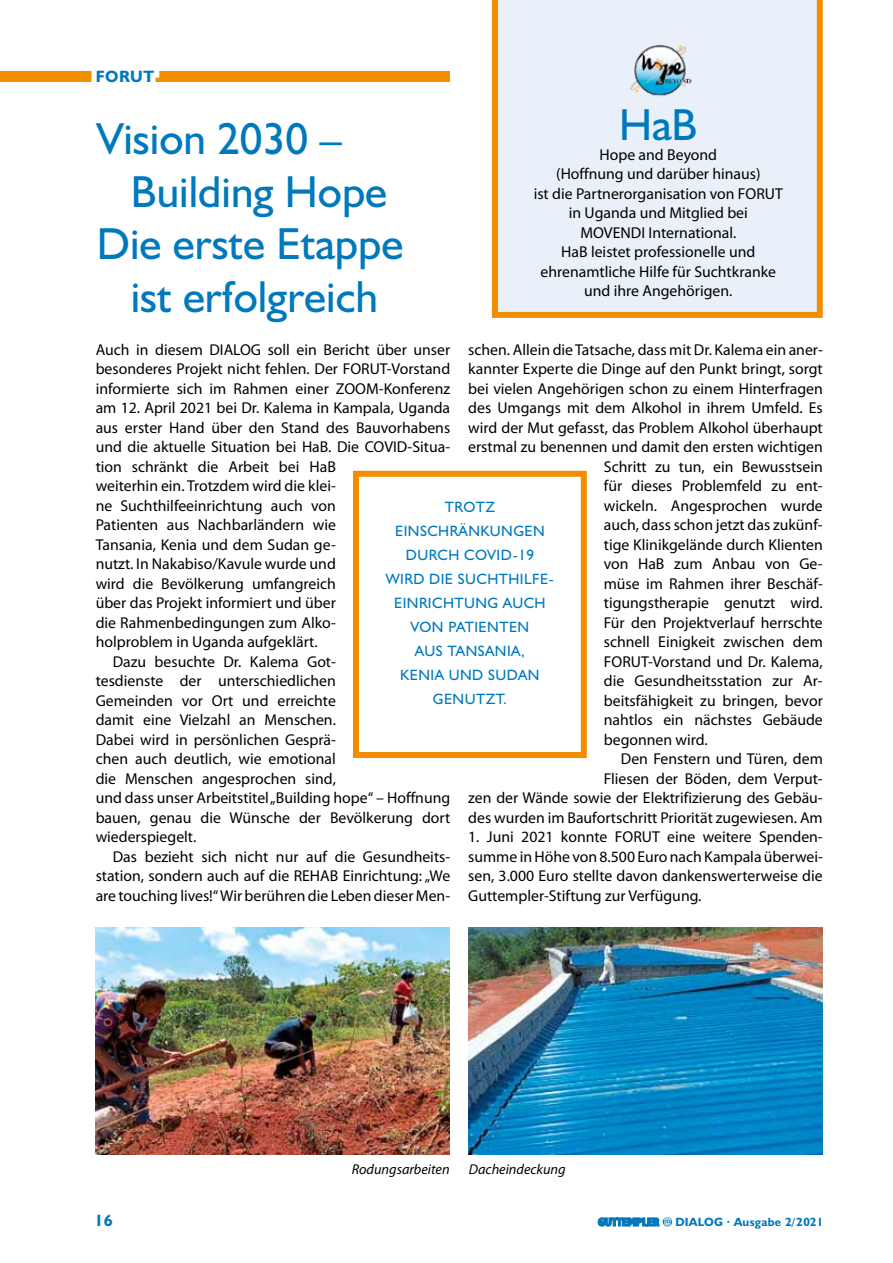
<style>
.page{position:relative;width:893px;height:1263px;background:#fff}
.page>*{position:absolute;margin:0;border:0;box-sizing:border-box;transform-origin:0 0}
.t1{font:45px "Humanist 521 BT";color:#0079bc}
.t2{font:700 16.5px "Humanist 521 BT";letter-spacing:.03em;color:#0079bc}
.t3{font:15.75px/19.5px "Myriad Pro";color:#000;text-align:justify}
.t4{font:15px/24px "Humanist 521 BT";letter-spacing:.03em;color:#0079bc;text-align:center}
.t5{font:italic 14.25px "Myriad Pro";color:#000}
.t6{font:700 12px "Humanist 521 BT";letter-spacing:.02em;color:#0079bc}
</style>
<div class="page">
<div style="left:0;top:71px;width:450px;height:11px;background:#f28d00"></div>
<svg style="left:598px;top:1217px;width:74px;height:9px"></svg>
<svg style="left:91px;top:71px;width:69px;height:11px"></svg>
<img style="left:468px;top:927px;width:355px;height:227px">
<img style="left:96px;top:927px;width:354px;height:227px">
<div style="left:492px;top:0;width:331px;height:318px;background:#e9f0f9"></div>
<img style="left:624px;top:45px;width:73px;height:57px">
<div style="left:353px;top:471px;width:234px;height:287px;border:6px solid #f28d00"></div>
<p class="t2" style="left:96px;top:66px;width:60px">FORUT</p>
<h1 class="t1" style="left:97px;top:111px;width:247px">VISION 2030 –</h1>
<h1 class="t1" style="left:131px;top:164px;width:258px">BUILDING HOPE</h1>
<h1 class="t1" style="left:97px;top:216px;width:308px">DIE ERSTE ETAPPE</h1>
<h1 class="t1" style="left:131px;top:269px;width:249px">IST ERFOLGREICH</h1>
<h1 class="t1" style="left:619px;top:97px;width:75px">HAB</h1>
<p class="t3" style="left:534px;top:144px;width:251px;text-align:center">Hope and Beyond<br>(Hoffnung und darüber hinaus)<br>ist die Partnerorganisation von FORUT in Uganda und Mitglied bei<br>MOVENDI International.<br>HaB leistet professionelle und ehrenamtliche Hilfe für Suchtkranke und ihre Angehörigen.</p>
<p class="t3" style="left:468px;top:339px;width:356px">schen. Allein die Tatsache, dass mit Dr. Kalema ein aner-</p>
<p class="t3" style="left:468px;top:359px;width:356px">kannter Experte die Dinge auf den Punkt bringt, sorgt</p>
<p class="t3" style="left:468px;top:378px;width:356px">bei vielen Angehörigen schon zu einem Hinterfragen</p>
<p class="t3" style="left:468px;top:398px;width:356px">des Umgangs mit dem Alkohol in ihrem Umfeld. Es</p>
<p class="t3" style="left:468px;top:417px;width:356px">wird der Mut gefasst, das Problem Alkohol überhaupt</p>
<p class="t3" style="left:468px;top:437px;width:356px">erstmal zu benennen und damit den ersten wichtigen</p>
<p class="t3" style="left:604px;top:456px;width:221px">Schritt zu tun, ein Bewusstsein</p>
<p class="t3" style="left:604px;top:476px;width:220px">für dieses Problemfeld zu ent-</p>
<p class="t3" style="left:604px;top:495px;width:220px">wickeln. Angesprochen wurde</p>
<p class="t3" style="left:604px;top:515px;width:220px">auch, dass schon jetzt das zukünf-</p>
<p class="t3" style="left:604px;top:534px;width:220px">tige Klinikgelände durch Klienten</p>
<p class="t3" style="left:604px;top:554px;width:220px">von HaB zum Anbau von Ge-</p>
<p class="t3" style="left:604px;top:573px;width:220px">müse im Rahmen ihrer Beschäf-</p>
<p class="t3" style="left:604px;top:593px;width:220px">tigungstherapie genutzt wird.</p>
<p class="t3" style="left:604px;top:612px;width:220px">Für den Projektverlauf herrschte</p>
<p class="t3" style="left:604px;top:632px;width:220px">schnell Einigkeit zwischen dem</p>
<p class="t3" style="left:604px;top:651px;width:220px">FORUT-Vorstand und Dr. Kalema,</p>
<p class="t3" style="left:604px;top:671px;width:220px">die Gesundheitsstation zur Ar-</p>
<p class="t3" style="left:604px;top:690px;width:220px">beitsfähigkeit zu bringen, bevor</p>
<p class="t3" style="left:604px;top:710px;width:220px">nahtlos ein nächstes Gebäude</p>
<p class="t3" style="left:604px;top:729px;width:106px">begonnen wird.</p>
<p class="t3" style="left:621px;top:749px;width:203px">Den Fenstern und Türen, dem</p>
<p class="t3" style="left:604px;top:768px;width:220px">Fliesen der Böden, dem Verput-</p>
<p class="t3" style="left:468px;top:788px;width:356px">zen der Wände sowie der Elektrifizierung des Gebäu-</p>
<p class="t3" style="left:468px;top:807px;width:356px">des wurden im Baufortschritt Priorität zugewiesen. Am</p>
<p class="t3" style="left:468px;top:827px;width:356px">1. Juni 2021 konnte FORUT eine weitere Spenden&shy;summe in Höhe von 8.500 Euro nach Kampala überwei&shy;sen, 3.000 Euro stellte davon dankenswerterweise die Guttempler-Stiftung zur Verfügung.</p>
<p class="t3" style="left:96px;top:339px;width:356px">Auch in diesem DIALOG soll ein Bericht über unser</p>
<p class="t3" style="left:96px;top:359px;width:356px">besonderes Projekt nicht fehlen. Der FORUT-Vorstand</p>
<p class="t3" style="left:96px;top:378px;width:356px">informierte sich im Rahmen einer ZOOM-Konferenz</p>
<p class="t3" style="left:96px;top:398px;width:356px">am 12. April 2021 bei Dr. Kalema in Kampala, Uganda</p>
<p class="t3" style="left:96px;top:417px;width:356px">aus erster Hand über den Stand des Bauvorhabens</p>
<p class="t3" style="left:96px;top:437px;width:355px">und die aktuelle Situation bei HaB. Die COVID-Situa-</p>
<p class="t3" style="left:96px;top:456px;width:242px">tion schränkt die Arbeit bei HaB</p>
<p class="t3" style="left:96px;top:476px;width:242px">weiterhin ein. Trotzdem wird die klei-</p>
<p class="t3" style="left:96px;top:495px;width:242px">ne Suchthilfeeinrichtung auch von</p>
<p class="t3" style="left:96px;top:515px;width:242px">Patienten aus Nachbarländern wie</p>
<p class="t3" style="left:96px;top:534px;width:242px">Tansania, Kenia und dem Sudan ge-</p>
<p class="t3" style="left:96px;top:554px;width:242px">nutzt. In Nakabiso/Kavule wurde und</p>
<p class="t3" style="left:96px;top:573px;width:242px">wird die Bevölkerung umfangreich</p>
<p class="t3" style="left:96px;top:593px;width:242px">über das Projekt informiert und über</p>
<p class="t3" style="left:96px;top:612px;width:242px">die Rahmenbedingungen zum Alko-</p>
<p class="t3" style="left:96px;top:632px;width:223px">holproblem in Uganda aufgeklärt.</p>
<p class="t3" style="left:113px;top:651px;width:225px">Dazu besuchte Dr. Kalema Got-</p>
<p class="t3" style="left:96px;top:671px;width:242px">tesdienste der unterschiedlichen</p>
<p class="t3" style="left:96px;top:690px;width:242px">Gemeinden vor Ort und erreichte</p>
<p class="t3" style="left:96px;top:710px;width:242px">damit eine Vielzahl an Menschen.</p>
<p class="t3" style="left:96px;top:729px;width:242px">Dabei wird in persönlichen Gesprä-</p>
<p class="t3" style="left:96px;top:749px;width:242px">chen auch deutlich, wie emotional</p>
<p class="t3" style="left:96px;top:768px;width:242px">die Menschen angesprochen sind,</p>
<p class="t3" style="left:96px;top:788px;width:356px">und dass unser Arbeitstitel „Building hope“ – Hoffnung</p>
<p class="t3" style="left:96px;top:807px;width:356px">bauen, genau die Wünsche der Bevölkerung dort</p>
<p class="t3" style="left:96px;top:827px;width:102px">wiederspiegelt.</p>
<p class="t3" style="left:113px;top:846px;width:338px">Das bezieht sich nicht nur auf die Gesundheits-</p>
<p class="t3" style="left:96px;top:866px;width:356px">station, sondern auch auf die REHAB Einrichtung: „We</p>
<p class="t3" style="left:96px;top:885px;width:356px">are touching lives!“ Wir berühren die Leben dieser Men-</p>
<p class="t4" style="left:386px;top:495px;width:168px">TROTZ<br>EINSCHRÄNKUNGEN<br>DURCH COVID-19<br>WIRD DIE SUCHTH ILFE-<br>EINRICHTUNG AUCH<br>VON PATIENTEN<br>AUS TANSANIA,<br>KENIA UND SUDAN<br>GENUTZT.</p>
<p class="t5" style="left:352px;top:1160px;width:99px">Rodungsarbeiten</p>
<p class="t5" style="left:469px;top:1160px;width:98px">Dacheindeckung</p>
<p class="t2" style="left:94px;top:1210px;width:20px">16</p>
<p class="t6" style="left:675px;top:1214px;width:149px">DIALOG · AUSGABE 2/2021</p>
</div>
